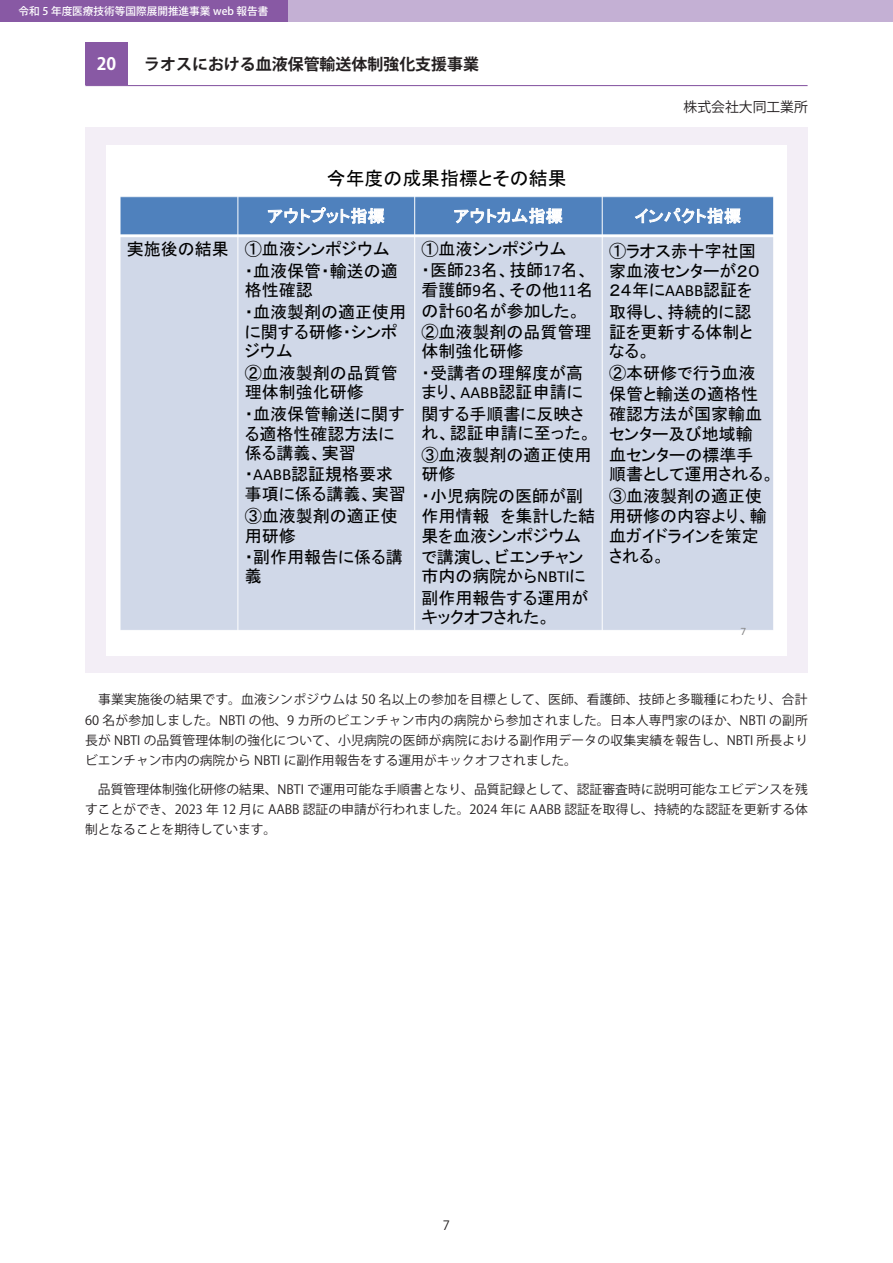
<style>
.page{position:relative;width:893px;height:1263px;background:#fff}
.page>*{position:absolute;margin:0;border:0;box-sizing:border-box;transform-origin:0 0}
.t1{font:18.9px "MS P Gothic";color:#000}
.t2{font:16.95px/20.7px "MS P Gothic";color:#000}
.t3{font:700 16.95px "Koz Go Pr 6 N";color:#fff}
.t4{font:16.65px "MS P Gothic";letter-spacing:.02em;color:#fff}
.t5{font:700 15.9px "Koz Go Pr 6 N";color:#231f20}
.t6{font:13.8px "Koz Go Pr 6 N";color:#231f20}
.t7{font:12.75px/20.2px "Koz Go Pr 6 N";color:#231f20;text-align:justify}
.t8{font:11.4px "Calibri";color:#898989}
.t9{font:500 10.65px "Koz Go Pr 6 N";color:#fff}
.s1{font-family:"Calibri"}
</style>
<div class="page">
<div style="left:0;top:0;width:893px;height:21px;background:#c4b0d4"></div>
<div style="left:86px;top:128px;width:722px;height:545px;background:#f3eef6"></div>
<div style="left:0;top:0;width:287px;height:21px;background:#8859a4"></div>
<hr style="left:85px;top:85px;width:723px;height:1px;background:#8859a4">
<div style="left:85px;top:43px;width:43px;height:42px;background:#8859a4"></div>
<div style="left:107px;top:145px;width:680px;height:510px;background:#fff"></div>
<div style="left:120px;top:197px;width:118px;height:39px;background:#4f81bd"></div>
<div style="left:238px;top:197px;width:177px;height:39px;background:#4f81bd"></div>
<div style="left:415px;top:197px;width:187px;height:39px;background:#4f81bd"></div>
<div style="left:602px;top:197px;width:172px;height:39px;background:#4f81bd"></div>
<div style="left:120px;top:236px;width:118px;height:394px;background:#d0d8e8"></div>
<div style="left:238px;top:236px;width:177px;height:394px;background:#d0d8e8"></div>
<div style="left:415px;top:236px;width:187px;height:394px;background:#d0d8e8"></div>
<div style="left:602px;top:236px;width:172px;height:394px;background:#d0d8e8"></div>
<hr style="left:237px;top:196px;width:1px;height:435px;background:#fff">
<hr style="left:414px;top:196px;width:1px;height:435px;background:#fff">
<hr style="left:602px;top:196px;width:1px;height:435px;background:#fff">
<hr style="left:120px;top:234px;width:654px;height:3px;background:#fff">
<hr style="left:120px;top:196px;width:1px;height:435px;background:#fff">
<hr style="left:773px;top:196px;width:1px;height:435px;background:#fff">
<p class="t9" style="left:19px;top:5px;width:251px">令和 5 年度医療技術等国際展開推進事業 web 報告書</p>
<p class="t3" style="left:97px;top:54px;width:21px">20</p>
<p class="t5" style="left:144px;top:56px;width:336px">ラオスにおける血液保管輸送体制強化支援事業</p>
<p class="t6" style="left:684px;top:99px;width:126px">株式会社大同工業所</p>
<p class="t1" style="left:327px;top:169px;width:241px">今年度の成果指標とその結果</p>
<p class="t4" style="left:268px;top:207px;width:119px">アウトプット指標</p>
<p class="t4" style="left:454px;top:207px;width:110px">アウトカム指標</p>
<p class="t4" style="left:634px;top:207px;width:108px">インパクト指標</p>
<p class="t2" style="left:245px;top:238px;width:155px;line-height:21.6px;text-indent:-118px">実施後の結果 ①血液シンポジウム・血液保管・輸送の適</p>
<p class="t2" style="left:245px;top:279px;width:163px;line-height:21.1px">格性確認<br>・血液製剤の適正使用に関する研修・シンポ</p>
<p class="t2" style="left:245px;top:340px;width:155px;line-height:21.6px">ジウム<br>②血液製剤の品質管</p>
<p class="t2" style="left:245px;top:381px;width:161px;line-height:21.1px">理体制強化研修<br>・血液保管輸送に関する適格性確認方法に</p>
<p class="t2" style="left:245px;top:443px;width:163px;line-height:20.2px">係る講義、実習・<span class="s1">AABB</span>認証規格要求事項に係る講義、実習</p>
<p class="t2" style="left:245px;top:506px;width:155px;line-height:19.8px">③血液製剤の適正使用研修</p>
<p class="t2" style="left:245px;top:548px;width:160px;line-height:18.9px">・副作用報告に係る講義</p>
<p class="t2" style="left:421px;top:239px;width:173px">①血液シンポジウム<br>・医師<span class="s1">23</span>名、技師<span class="s1">17</span>名、看護師<span class="s1">9</span>名、その他<span class="s1">11</span>名の計<span class="s1">60</span>名が参加した。<br>②血液製剤の品質管理</p>
<p class="t2" style="left:421px;top:340px;width:163px;line-height:21.6px">体制強化研修<br>・受講者の理解度が高</p>
<p class="t2" style="left:421px;top:381px;width:164px;line-height:21.8px">まり、<span class="s1">AABB</span>認証申請に関する手順書に反映さ</p>
<p class="t2" style="left:421px;top:422px;width:172px;line-height:21.8px">れ、認証申請に至った。<br>③血液製剤の適正使用</p>
<p class="t2" style="left:421px;top:463px;width:163px;line-height:21.8px">研修<br>・小児病院の医師が副</p>
<p class="t2" style="left:421px;top:505px;width:175px">作用情報 を集計した結果を血液シンポジウムで講演し、ビエンチャン</p>
<p class="t2" style="left:421px;top:565px;width:169px;line-height:21.8px">市内の病院から<span class="s1">NBTI</span>に副作用報告する運用が</p>
<p class="t2" style="left:421px;top:606px;width:131px">キックオフされた。</p>
<p class="t2" style="left:609px;top:241px;width:152px;line-height:19.4px">①ラオス赤十字社国家血液センターが２０<br>２４年に<span class="s1">AABB</span>認証を</p>
<p class="t2" style="left:609px;top:301px;width:145px">取得し、持続的に認証を更新する体制と</p>
<p class="t2" style="left:609px;top:341px;width:155px">なる。<br>②本研修で行う血液保管と輸送の適格性確認方法が国家輸血センター及び地域輸血センターの標準手</p>
<p class="t2" style="left:609px;top:463px;width:167px;line-height:21.8px">順書として運用される。<br>③血液製剤の適正使</p>
<p class="t2" style="left:609px;top:505px;width:159px">用研修の内容より、輸血ガイドラインを策定</p>
<p class="t2" style="left:609px;top:545px;width:57px">される。</p>
<p class="t8" style="left:740px;top:623px;width:7px">7</p>
<p class="t7" style="left:85px;top:690px;width:725px">　事業実施後の結果です。血液シンポジウムは 50 名以上の参加を目標として、医師、看護師、技師と多職種にわたり、合計60 名が参加しました。NBTI の他、9 カ所のビエンチャン市内の病院から参加されました。日本人専門家のほか、NBTI の副所長が NBTI の品質管理体制の強化について、小児病院の医師が病院における副作用データの収集実績を報告し、NBTI 所長よりビエンチャン市内の病院から NBTI に副作用報告をする運用がキックオフされました。</p>
<p class="t7" style="left:85px;top:779px;width:724px">　品質管理体制強化研修の結果、NBTI で運用可能な手順書となり、品質記録として、認証審査時に説明可能なエビデンスを残すことができ、2023 年 12 月に AABB 認証の申請が行われました。2024 年に AABB 認証を取得し、持続的な認証を更新する体制となることを期待しています。</p>
<p class="t7" style="left:443px;top:1215px;width:9px">7</p>
</div>
